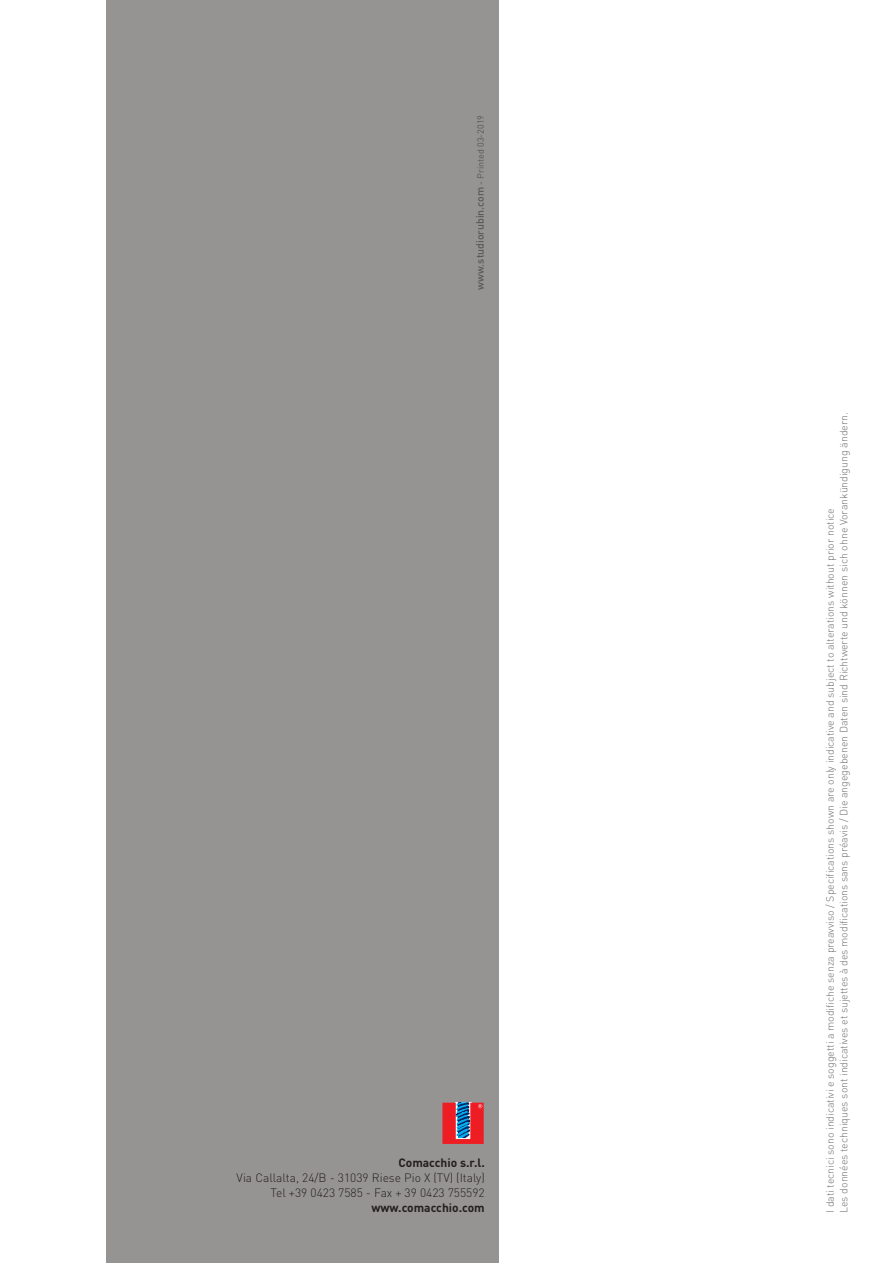
<style>
.page{position:relative;width:893px;height:1263px;background:#fff}
.page>*{position:absolute;margin:0;border:0;box-sizing:border-box;transform-origin:0 0}
.t1{font:300 12px "DIN Pro";color:#231f20}
.t2{font:700 12px "DIN Pro";color:#231f20}
.t3{font:300 10.5px "DIN Pro";color:#6c6d70}
.t4{font:500 10.5px "DIN Pro";color:#57585a}
.s1{font-weight:400;font-size:9px}
</style>
<div class="page">
<div style="left:106px;top:0;width:393px;height:1263px;background:#969492"></div>
<svg style="left:442px;top:1102px;width:42px;height:42px;background:#b34356"></svg>
<p class="t4" style="left:471px;top:289px;width:176px;rotate:-90deg">www.studiorubin.com <span class="s1">- Printed 03-2019</span></p>
<p class="t2" style="left:398px;top:1152px;width:88px">Comacchio s.r.l.</p>
<p class="t1" style="left:237px;top:1168px;width:250px">Via Callalta, 24/B - 31039 Riese Pio X (TV) (Italy)</p>
<p class="t1" style="left:271px;top:1183px;width:216px">Tel +39 0423 7585 - Fax + 39 0423 755592</p>
<p class="t2" style="left:371px;top:1197px;width:115px">www.comacchio.com</p>
<p class="t3" style="left:835px;top:1213px;width:802px;rotate:-90deg">Les données techniques sont indicatives et sujettes à des modifications sans préavis / Die angegebenen Daten sind Richtwerte und können sich ohne Vorankündigung ändern.</p>
<p class="t3" style="left:822px;top:1213px;width:706px;rotate:-90deg">I dati tecnici sono indicativi e soggetti a modifiche senza preavviso / Specifications shown are only indicative and subject to alterations without prior notice</p>
</div>
